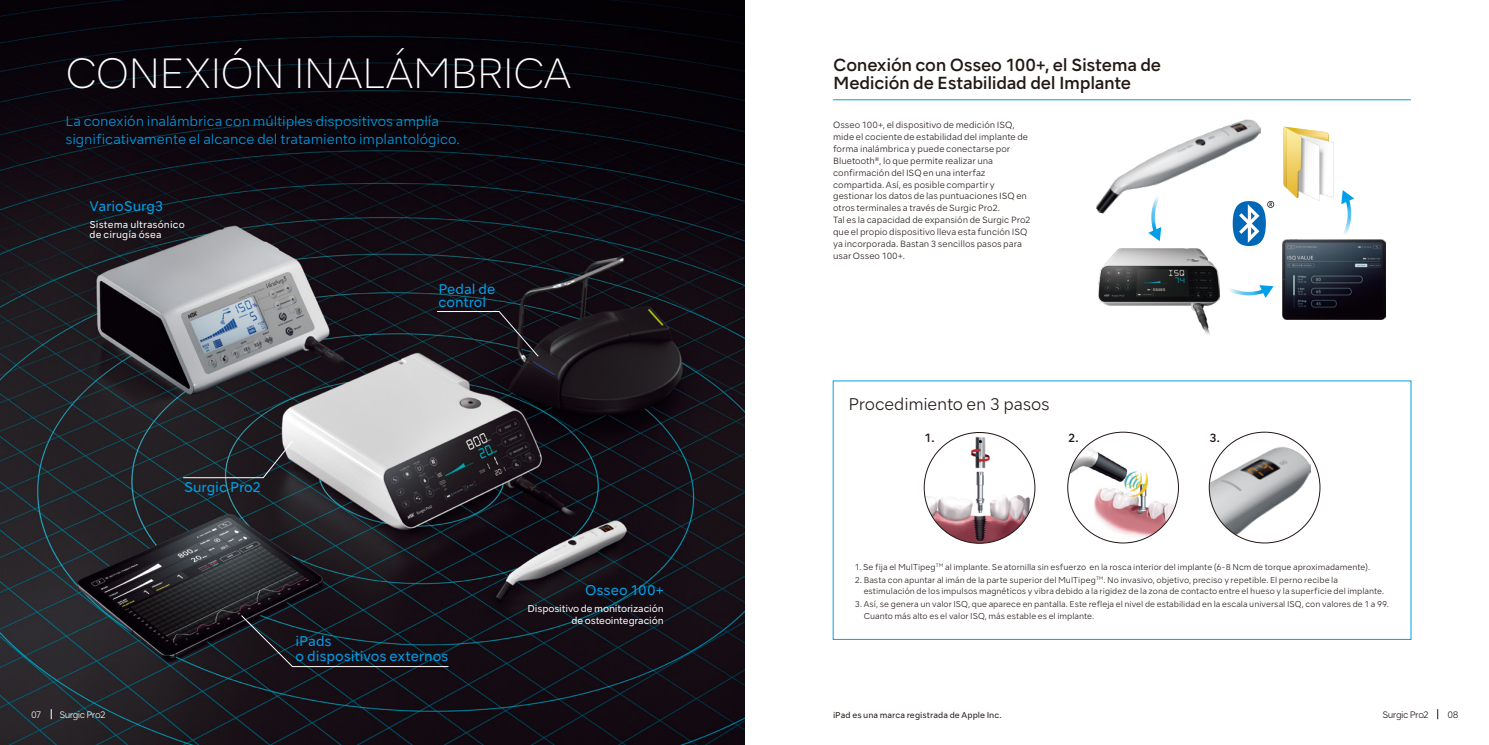
<style>
.page{position:relative;width:1489px;height:745px;background:#fff}
.page>*{position:absolute;margin:0;border:0;box-sizing:border-box;transform-origin:0 0}
.t1{font:200 39.88px "NSKTSRE";letter-spacing:-.03em;color:#fff}
.t2{font:500 16.5px/18.8px "NSKTSRE";letter-spacing:-.02em;color:#221815}
.t3{font:300 16px "NSKTSRE";letter-spacing:-.01em;color:#221815}
.t4{font:13.25px/15px "NSKTSRE";letter-spacing:-.005em;color:#00a0e9}
.t5{font:300 13.12px/18.8px "NSKTSRE";letter-spacing:-.005em;color:#00a0e9}
.t6{font:500 11.25px "NSKTSRE";color:#221815}
.t7{font:9.38px/10px "NSKTSRE";letter-spacing:-.005em;color:#fff}
.t8{font:300 8.88px "NSKTSRE";letter-spacing:-.065em;color:#fff}
.t9{font:300 8.88px "NSKTSRE";letter-spacing:-.055em;color:#221815}
.t10{font:300 8.5px/11.9px "NSKTSRE";color:#221815}
.t11{font:300 8px/11.2px "NSKTSRE";letter-spacing:.005em;color:#221815}
.t12{font:8px "NSKTSRE";letter-spacing:.005em;color:#221815}
</style>
<div class="page">
<svg style="left:1233px;top:201px;width:40px;height:45px"></svg>
<img style="left:1282px;top:239px;width:103px;height:80px">
<svg style="left:1229px;top:285px;width:44px;height:13px"></svg>
<svg style="left:1148px;top:229px;width:13px;height:12px"></svg>
<svg style="left:1341px;top:190px;width:12px;height:45px"></svg>
<svg style="left:1283px;top:127px;width:50px;height:74px"></svg>
<img style="left:1096px;top:119px;width:165px;height:110px">
<img style="left:1098px;top:248px;width:121px;height:87px">
<img style="left:924px;top:432px;width:110px;height:111px;border-radius:55px">
<img style="left:1067px;top:432px;width:111px;height:110px;border-radius:55px">
<img style="left:1210px;top:445px;width:103px;height:97px">
<img style="left:0;top:0;width:744px;height:744px">
<svg style="left:436px;top:311px;width:103px;height:46px;background:#1b181f"></svg>
<svg style="left:183px;top:439px;width:110px;height:39px;background:#2b2c31"></svg>
<svg style="left:241px;top:614px;width:208px;height:52px;background:#17151d"></svg>
<hr style="left:833px;top:99px;width:577px;height:1px;background:#00a0e9">
<h1 class="t1" style="left:65px;top:46px;width:507px">CONEXIÓN INALÁMBRICA</h1>
<h3 class="t5" style="left:65px;top:111px;width:396px">La conexión inalámbrica con múltiples dispositivos amplía significativamente el alcance del tratamiento implantológico.</h3>
<h3 class="t4" style="left:89px;top:199px;width:75px">VarioSurg3</h3>
<p class="t7" style="left:89px;top:219px;width:97px">Sistema ultrasónico de cirugía ósea</p>
<h3 class="t4" style="left:438px;top:283px;width:59px;line-height:12.5px">Pedal de control</h3>
<h3 class="t4" style="left:184px;top:479px;width:78px">Surgic Pro2</h3>
<h3 class="t4" style="left:295px;top:633px;width:154px">iPads<br>o dispositivos externos</h3>
<h3 class="t4" style="left:585px;top:582px;width:80px">Osseo 100+</h3>
<p class="t7" style="left:527px;top:602px;width:138px;line-height:11.2px;text-align:right">Dispositivo de monitorización de osteointegración</p>
<h2 class="t2" style="left:833px;top:55px;width:329px">Conexión con Osseo 100+, el Sistema de<br>Medición de Estabilidad del Implante</h2>
<p class="t10" style="left:833px;top:119px;width:199px">Osseo 100+, el dispositivo de medición ISQ, mide el cociente de estabilidad del implante de forma inalámbrica y puede conectarse por Bluetooth®, lo que permite realizar una confirmación del ISQ en una interfaz compartida. Así, es posible compartir y gestionar los datos de las puntuaciones ISQ en otros terminales a través de Surgic Pro2.<br>Tal es la capacidad de expansión de Surgic Pro2 que el propio dispositivo lleva esta función ISQ ya incorporada. Bastan 3 sencillos pasos para usar Osseo 100+.</p>
<h3 class="t3" style="left:848px;top:393px;width:203px">Procedimiento en 3 pasos</h3>
<h3 class="t6" style="left:924px;top:430px;width:11px">1.</h3>
<h3 class="t6" style="left:1068px;top:430px;width:12px">2.</h3>
<h3 class="t6" style="left:1209px;top:430px;width:12px">3.</h3>
<p class="t11" style="left:854px;top:561px;width:517px">1. Se fija el MulTipeg<sup>TM</sup> al implante. Se atornilla sin esfuerzo en la rosca interior del implante (6-8 Ncm de torque aproximadamente).</p>
<p class="t11" style="left:863px;top:574px;width:522px;text-indent:-9px">2. Basta con apuntar al imán de la parte superior del MulTipeg<sup>TM</sup>. No invasivo, objetivo, preciso y repetible. El perno recibe la estimulación de los impulsos magnéticos y vibra debido a la rigidez de la zona de contacto entre el hueso y la superficie del implante.</p>
<p class="t11" style="left:863px;top:598px;width:527px;text-indent:-9px">3. Así, se genera un valor ISQ, que aparece en pantalla. Este refleja el nivel de estabilidad en la escala universal ISQ, con valores de 1 a 99.<br>Cuanto más alto es el valor ISQ, más estable es el implante.</p>
<p class="t8" style="left:31px;top:707px;width:12px">07</p>
<p class="t8" style="left:59px;top:707px;width:48px">Surgic Pro2</p>
<p class="t9" style="left:1382px;top:707px;width:48px">Surgic Pro2</p>
<p class="t9" style="left:1447px;top:707px;width:12px">08</p>
<p class="t12" style="left:833px;top:708px;width:170px">iPad es una marca registrada de Apple Inc.</p>
</div>
